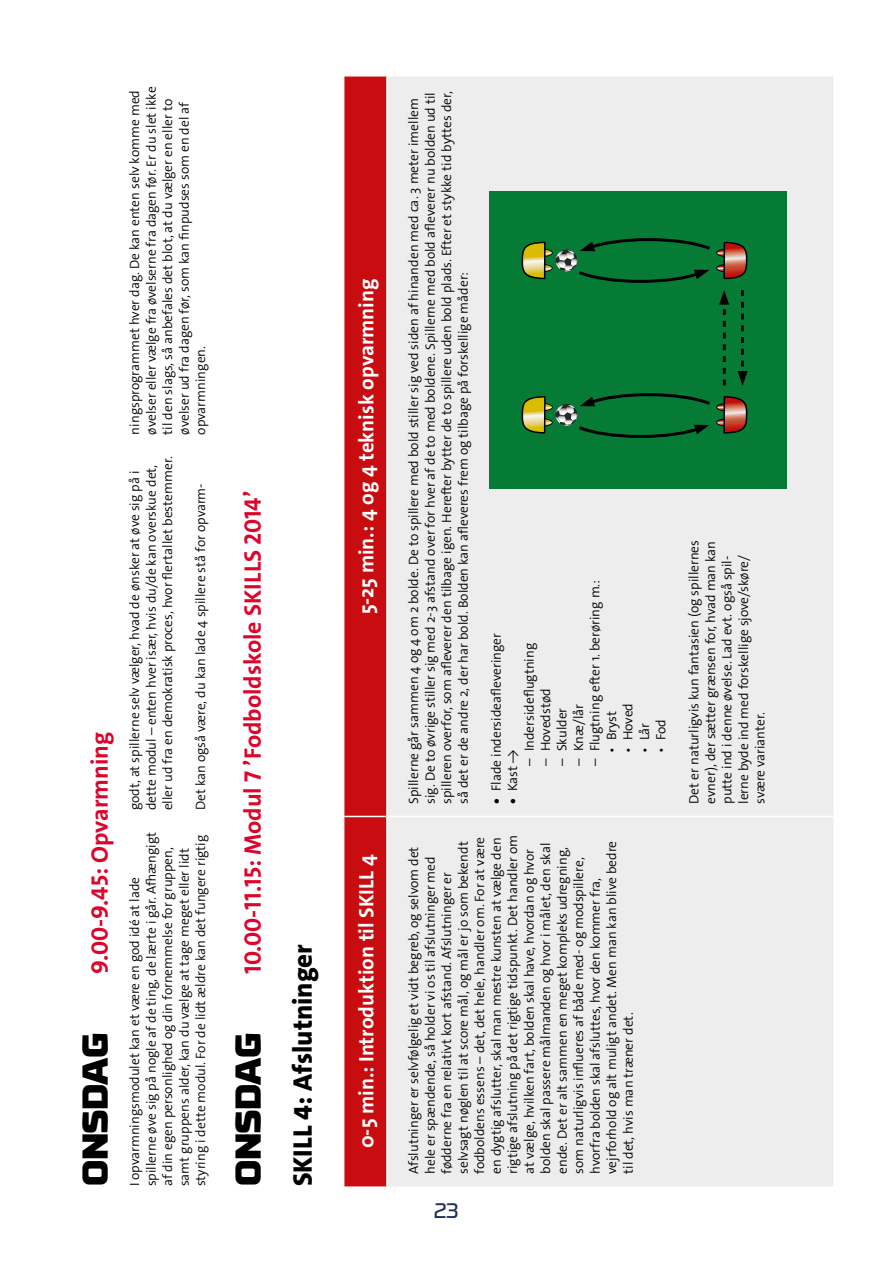
<style>
.page{position:relative;width:893px;height:1263px;background:#fff}
.page>*{position:absolute;margin:0;border:0;box-sizing:border-box;transform-origin:0 0}
.t1{font:900 36px "RB No 3.1";color:#000}
.t2{font:800 27px "The Sans OT8";color:#000}
.t3{font:700 24px "The Sans OT7";color:#dd052b}
.t4{font:700 21px "The Sans OT7";color:#fff}
.t5{font:21px "RB No 3.1";color:#203059}
.t6{font:300 13.5px/16.5px "The Sans OT4";color:#000}
.s1{font-family:"The Sans OT8";font-weight:800}
</style>
<div class="page">
<div style="left:344px;top:77px;width:42px;height:1109px;background:#c90c0f"></div>
<div style="left:388px;top:77px;width:445px;height:1109px;background:#ededed"></div>
<hr style="left:344px;top:816px;width:42px;height:1px;background:#fff">
<hr style="left:388px;top:816px;width:445px;height:1px;background:#fff">
<div style="left:489px;top:191px;width:298px;height:298px;background:#057b35"></div>
<svg style="left:716px;top:396px;width:31px;height:37px"></svg>
<svg style="left:716px;top:242px;width:31px;height:37px"></svg>
<svg style="left:522px;top:393px;width:188px;height:45px;background:#1c7334"></svg>
<svg style="left:522px;top:238px;width:188px;height:45px;background:#1c7334"></svg>
<svg style="left:738px;top:361px;width:10px;height:25px"></svg>
<svg style="left:741px;top:349px;width:3px;height:6px"></svg>
<svg style="left:741px;top:337px;width:3px;height:6px"></svg>
<svg style="left:741px;top:325px;width:3px;height:6px"></svg>
<svg style="left:741px;top:314px;width:3px;height:5px"></svg>
<svg style="left:741px;top:302px;width:3px;height:6px"></svg>
<svg style="left:741px;top:290px;width:3px;height:6px"></svg>
<svg style="left:719px;top:290px;width:10px;height:25px"></svg>
<svg style="left:723px;top:321px;width:3px;height:6px"></svg>
<svg style="left:723px;top:333px;width:3px;height:5px"></svg>
<svg style="left:723px;top:344px;width:3px;height:6px"></svg>
<svg style="left:723px;top:356px;width:3px;height:6px"></svg>
<svg style="left:723px;top:368px;width:3px;height:6px"></svg>
<svg style="left:723px;top:380px;width:3px;height:6px"></svg>
<h3 class="t3" style="left:84px;top:974px;width:243px;rotate:-90deg">9.00-9.45: Opvarmning</h3>
<h1 class="t1" style="left:64px;top:1186px;width:155px;rotate:-90deg">ONSDAG</h1>
<p class="t6" style="left:127px;top:434px;width:350px;rotate:-90deg">ningsprogrammet hver dag. De kan enten selv komme med øvelser eller vælge fra øvelserne fra dagen før. Er du slet ikke til den slags, så anbefales det blot, at du vælger en eller to øvelser ud fra dagen før, som kan finpudses som en del af opvarmningen.</p>
<p class="t6" style="left:127px;top:810px;width:355px;rotate:-90deg">godt, at spillerne selv vælger, hvad de ønsker at øve sig på i dette modul – enten hver især, hvis du/de kan overskue det, eller ud fra en demokratisk proces, hvor flertallet bestemmer.</p>
<p class="t6" style="left:193px;top:810px;width:327px;rotate:-90deg">Det kan også være, du kan lade 4 spillere stå for opvarm-</p>
<p class="t6" style="left:127px;top:1186px;width:356px;rotate:-90deg">I opvarmningsmodulet kan et være en god idé at lade spillerne øve sig på nogle af de ting, de lærte i går. Afhængigt af din egen personlighed og din fornemmelse for gruppen, samt gruppens alder, kan du vælge at tage meget eller lidt styring i dette modul. For de lidt ældre kan det fungere rigtig</p>
<h3 class="t3" style="left:237px;top:974px;width:484px;rotate:-90deg">10.00-11.15: Modul 7 ’Fodboldskole SKILLS 2014’</h3>
<h1 class="t1" style="left:217px;top:1186px;width:155px;rotate:-90deg">ONSDAG</h1>
<h2 class="t2" style="left:285px;top:1186px;width:244px;rotate:-90deg">SKILL 4: Afslutninger</h2>
<h3 class="t4" style="left:353px;top:614px;width:337px;rotate:-90deg">5-25 min.: 4 og 4 teknisk opvarmning</h3>
<h3 class="t4" style="left:353px;top:1148px;width:295px;rotate:-90deg">0-5 min.: Introduktion til SKILL 4</h3>
<p class="t6" style="left:405px;top:804px;width:714px;rotate:-90deg">Spillerne går sammen 4 og 4 om 2 bolde. De to spillere med bold stiller sig ved siden af hinanden med ca. 3 meter imellem sig. De to øvrige stiller sig med 2-3 afstand over for hver af de to med boldene. Spillerne med bold afleverer nu bolden ud til spilleren overfor, som afleverer den tilbage igen. Herefter bytter de to spillere uden bold plads. Efter et stykke tid byttes der, så det er de andre 2, der har bold. Bolden kan afleveres frem og tilbage på forskellige måder:</p>
<p class="t6" style="left:587px;top:765px;width:187px;rotate:-90deg">– Flugtning efter 1. berøring m.:</p>
<p class="t6" style="left:488px;top:804px;width:172px;rotate:-90deg"><span class="s1">•</span> Flade indersideafleveringer</p>
<p class="t6" style="left:521px;top:765px;width:124px;rotate:-90deg">– Indersideflugtning</p>
<p class="t6" style="left:537px;top:765px;width:79px;rotate:-90deg">– Hovedstød</p>
<p class="t6" style="left:554px;top:765px;width:59px;rotate:-90deg">– Skulder</p>
<p class="t6" style="left:570px;top:765px;width:63px;rotate:-90deg">– Knæ/lår</p>
<p class="t6" style="left:603px;top:753px;width:44px;rotate:-90deg">• Bryst</p>
<p class="t6" style="left:620px;top:753px;width:51px;rotate:-90deg">• Hoved</p>
<p class="t6" style="left:636px;top:753px;width:31px;rotate:-90deg">• Lår</p>
<p class="t6" style="left:653px;top:753px;width:35px;rotate:-90deg">• Fod</p>
<p class="t6" style="left:504px;top:804px;width:56px;rotate:-90deg"><span class="s1">•</span> Kast →</p>
<p class="t6" style="left:405px;top:1174px;width:340px;rotate:-90deg">Afslutninger er selvfølgelig et vidt begreb, og selvom det hele er spændende, så holder vi os til afslutninger med fødderne fra en relativt kort afstand. Afslutninger er selvsagt nøglen til at score mål, og mål er jo som bekendt fodboldens essens – det, det hele, handler om. For at være en dygtig afslutter, skal man mestre kunsten at vælge den rigtige afslutning på det rigtige tidspunkt. Det handler om at vælge, hvilken fart, bolden skal have, hvordan og hvor bolden skal passere målmanden og hvor i målet, den skal ende. Det er alt sammen en meget kompleks udregning, som naturligvis influeres af både med- og modspillere, hvorfra bolden skal afsluttes, hvor den kommer fra, vejrforhold og alt muligt andet. Men man kan blive bedre til det, hvis man træner det.</p>
<h3 class="t5" style="left:434px;top:1195px;width:27px">23</h3>
<p class="t6" style="left:686px;top:804px;width:265px;rotate:-90deg">Det er naturligvis kun fantasien (og spillernes evner), der sætter grænsen for, hvad man kan putte ind i denne øvelse. Lad evt. også spil&shy;lerne byde ind med forskellige sjove/skøre/ svære varianter.</p>
</div>
